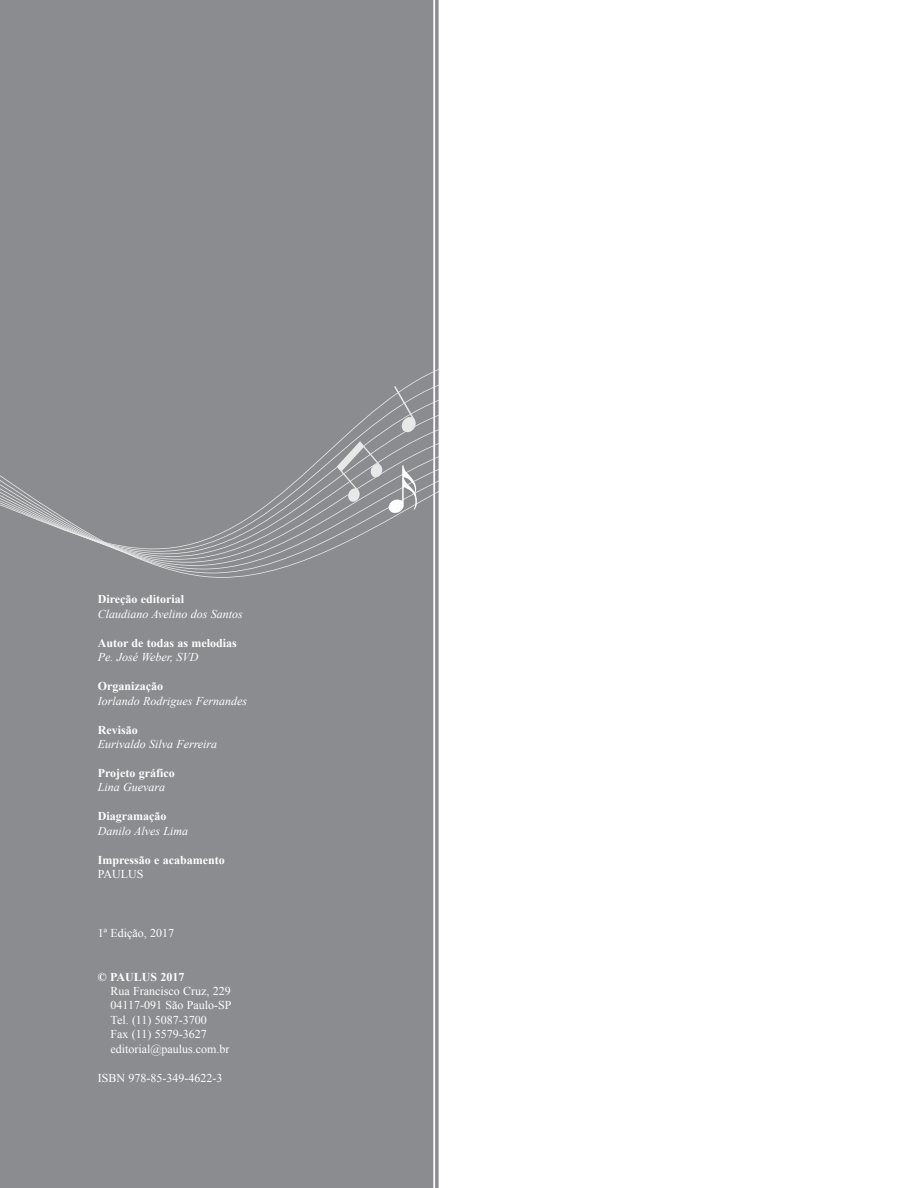
<style>
.page{position:relative;width:918px;height:1188px;background:#fff}
.page>*{position:absolute;margin:0;border:0;box-sizing:border-box;transform-origin:0 0}
.t1{font:12px/14.4px "Times New Roman";color:#fff}
.t2{font:italic 12px "Times New Roman";color:#fff}
.t3{font:700 12px "Times New Roman";color:#fff}
</style>
<div class="page">
<div style="left:0;top:0;width:434px;height:1188px;background:#8a8c8f"></div>
<div style="left:0;top:355px;width:439px;height:274px;background:#8a8c8f"></div>
<svg style="left:394px;top:386px;width:22px;height:47px"></svg>
<svg style="left:337px;top:441px;width:82px;height:73px;background:#9ea0a2"></svg>
<p class="t3" style="left:98px;top:591px;width:88px">Direção editorial</p>
<p class="t2" style="left:98px;top:606px;width:147px">Claudiano Avelino dos Santos</p>
<p class="t3" style="left:98px;top:634px;width:140px">Autor de todas as melodias</p>
<p class="t2" style="left:98px;top:649px;width:102px">Pe. José Weber, SVD</p>
<p class="t3" style="left:98px;top:677px;width:67px">Organização</p>
<p class="t2" style="left:98px;top:692px;width:151px">Iorlando Rodrigues Fernandes</p>
<p class="t3" style="left:98px;top:721px;width:41px">Revisão</p>
<p class="t2" style="left:98px;top:736px;width:121px">Eurivaldo Silva Ferreira</p>
<p class="t3" style="left:98px;top:764px;width:79px">Projeto gráfico</p>
<p class="t2" style="left:98px;top:779px;width:69px">Lina Guevara</p>
<p class="t3" style="left:98px;top:808px;width:70px">Diagramação</p>
<p class="t2" style="left:98px;top:822px;width:92px">Danilo Alves Lima</p>
<p class="t3" style="left:98px;top:851px;width:129px">Impressão e acabamento</p>
<p class="t1" style="left:98px;top:867px;width:47px">PAULUS</p>
<p class="t1" style="left:98px;top:926px;width:78px">1ª Edição, 2017</p>
<p class="t3" style="left:98px;top:968px;width:88px">© PAULUS 2017</p>
<p class="t1" style="left:111px;top:983px;width:122px">Rua Francisco Cruz, 229<br>04117-091 São Paulo-SP<br>Tel. (11) 5087-3700<br>Fax (11) 5579-3627 editorial@paulus.com.br</p>
<p class="t1" style="left:98px;top:1070px;width:126px">ISBN 978-85-349-4622-3</p>
</div>
